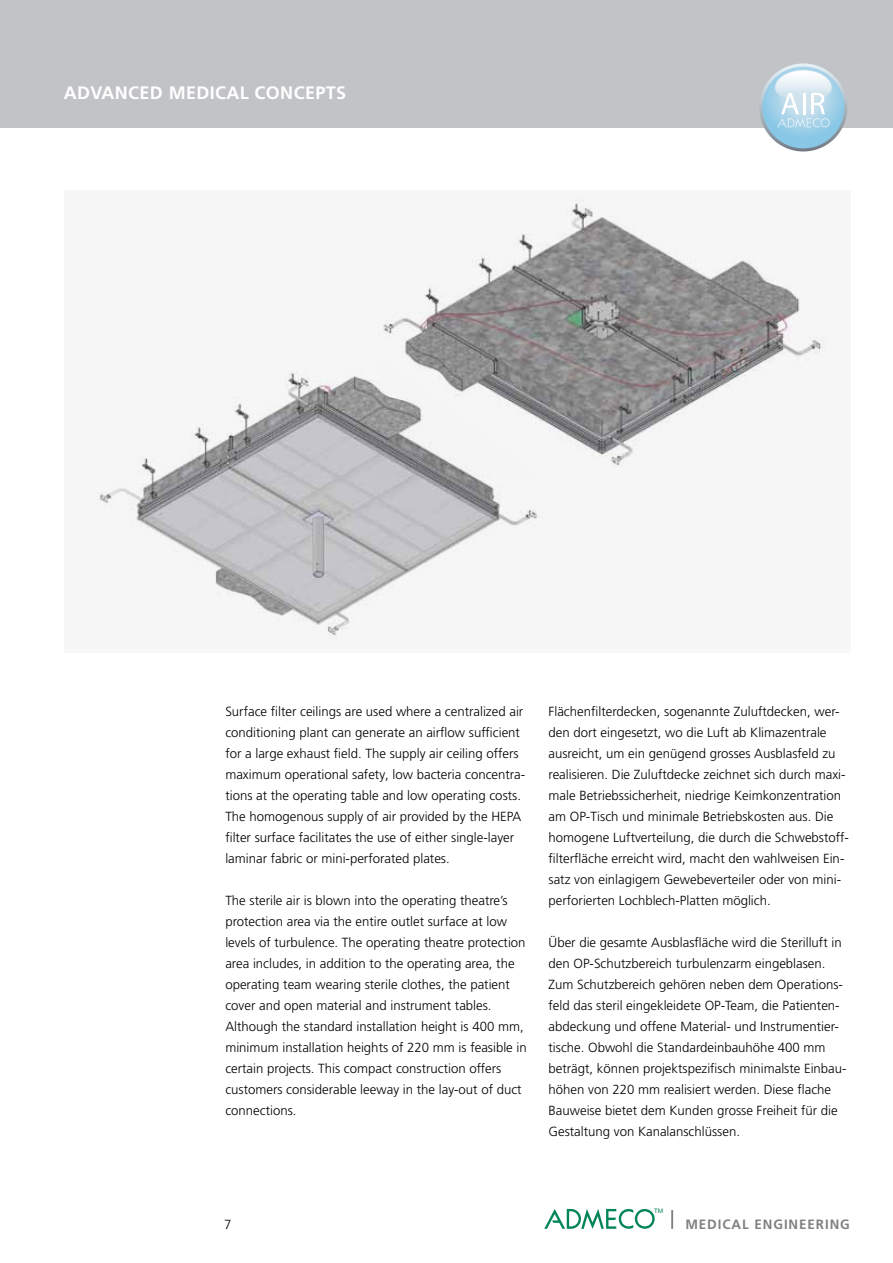
<style>
.page{position:relative;width:893px;height:1263px;background:#fff}
.page>*{position:absolute;margin:0;border:0;box-sizing:border-box;transform-origin:0 0}
.t1{font:700 18px "Frutiger LT Pro";letter-spacing:.02em;color:#fff}
.t2{font:700 13.5px "Frutiger LT Pro";letter-spacing:.07em;color:#818084}
.t3{font:300 13.2px/21px "Frutiger LT Pro";color:#000}
.t4{font:6.15px "Helvetica Neue LT Pro";color:#00855a}
</style>
<div class="page">
<svg style="left:544px;top:1208px;width:111px;height:21px"></svg>
<svg style="left:671px;top:1210px;width:2px;height:19px"></svg>
<div style="left:64px;top:191px;width:786px;height:462px;background:#f7f7f8"></div>
<img style="left:383px;top:200px;width:440px;height:267px">
<img style="left:99px;top:347px;width:455px;height:288px">
<div style="left:0;top:0;width:893px;height:128px;background:#c1c3c6"></div>
<svg style="left:759px;top:63px;width:88px;height:89px"></svg>
<h1 class="t1" style="left:64px;top:82px;width:282px">ADVANCED MEDICAL CONCEPTS</h1>
<p class="t3" style="left:225px;top:701px;width:301px">Surface filter ceilings are used where a centralized air conditioning plant can generate an airflow sufficient for a large exhaust field. The supply air ceiling offers maximum operational safety, low bacteria concentra&shy;tions at the operating table and low operating costs.<br>The homogenous supply of air provided by the HEPA filter surface facilitates the use of either single-layer laminar fabric or mini-perforated plates.</p>
<p class="t3" style="left:225px;top:890px;width:303px">The sterile air is blown into the operating theatre’s protection area via the entire outlet surface at low levels of turbulence. The operating theatre protection area includes, in addition to the operating area, the operating team wearing sterile clothes, the patient cover and open material and instrument tables.<br>Although the standard installation height is 400 mm, minimum installation heights of 220 mm is feasible in certain projects. This compact construction offers customers considerable leeway in the lay-out of duct connections.</p>
<p class="t3" style="left:549px;top:701px;width:302px">Flächenfilterdecken, sogenannte Zuluftdecken, wer&shy;den dort eingesetzt, wo die Luft ab Klimazentrale ausreicht, um ein genügend grosses Ausblasfeld zu realisieren. Die Zuluftdecke zeichnet sich durch maxi&shy;male Betriebssicherheit, niedrige Keimkonzentration am OP-Tisch und minimale Betriebskosten aus. Die homogene Luftverteilung, die durch die Schwebstoff&shy;filterfläche erreicht wird, macht den wahlweisen Ein&shy;satz von einlagigem Gewebeverteiler oder von mini&shy;perforierten Lochblech-Platten möglich.</p>
<p class="t3" style="left:549px;top:932px;width:300px">Über die gesamte Ausblasfläche wird die Sterilluft in den OP-Schutzbereich turbulenzarm eingeblasen.<br>Zum Schutzbereich gehören neben dem Operations&shy;feld das steril eingekleidete OP-Team, die Patienten&shy;abdeckung und offene Material- und Instrumentier&shy;tische. Obwohl die Standardeinbauhöhe 400 mm beträgt, können projektspezifisch minimalste Einbau&shy;höhen von 220 mm realisiert werden. Diese flache Bauweise bietet dem Kunden grosse Freiheit für die Gestaltung von Kanalanschlüssen.</p>
<p class="t4" style="left:654px;top:1207px;width:10px">TM</p>
<p class="t3" style="left:224px;top:1213px;width:9px">7</p>
<p class="t2" style="left:685px;top:1216px;width:166px">MEDICAL ENGINEERING</p>
</div>
